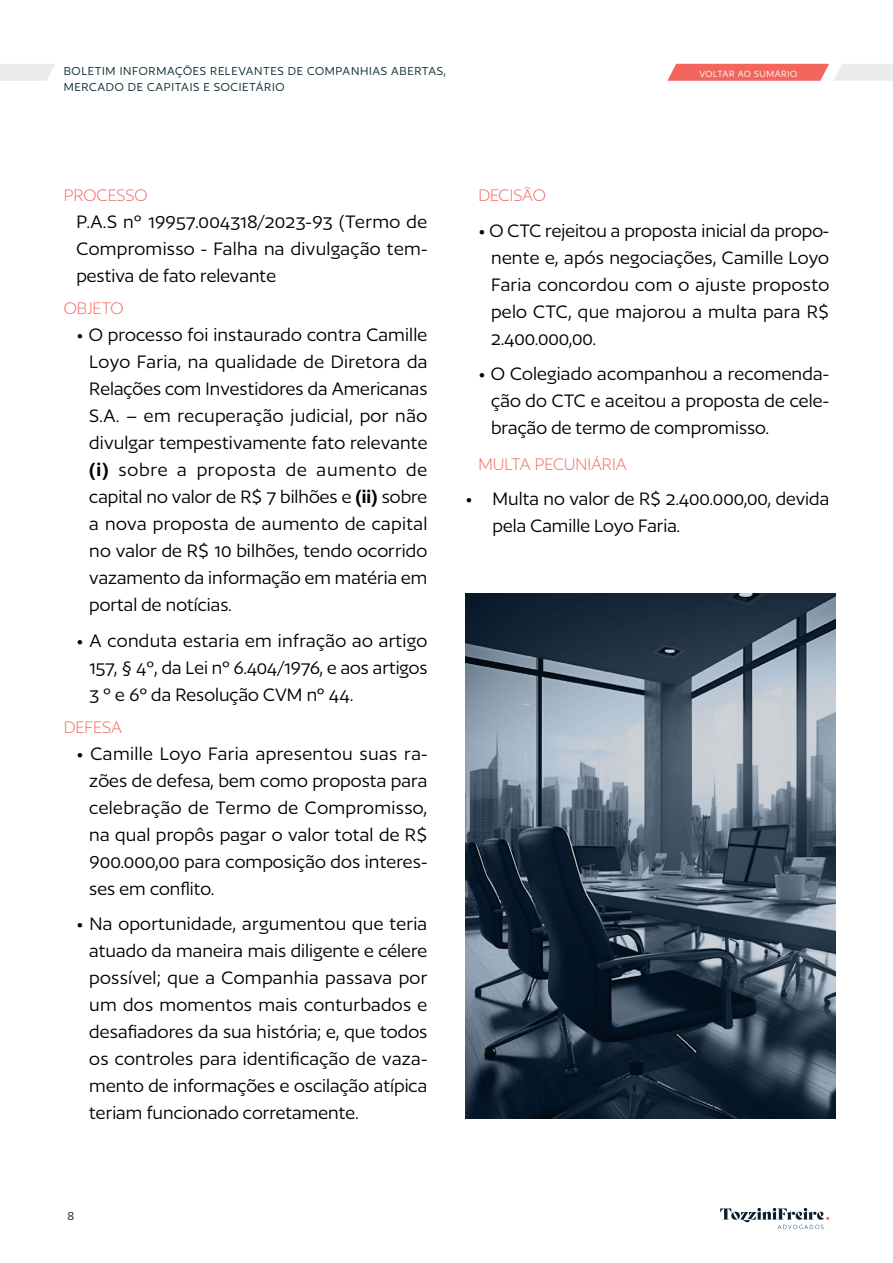
<style>
.page{position:relative;width:893px;height:1263px;background:#fff}
.page>*{position:absolute;margin:0;border:0;box-sizing:border-box;transform-origin:0 0}
.t1{font:21px/27px "Author";color:#000;text-align:justify}
.t2{font:300 19.5px "Author";color:#f2665e}
.t3{font:13.5px/16.2px "Author";letter-spacing:.05em;color:#0b2430}
.t4{font:10.5px "Author";letter-spacing:.05em;color:#fff}
.s1{font-weight:600}
</style>
<div class="page">
<svg style="left:720px;top:1208px;width:109px;height:21px"></svg>
<svg style="left:0;top:64px;width:55px;height:17px"></svg>
<svg style="left:667px;top:64px;width:226px;height:17px;background:#f1938e"></svg>
<img style="left:466px;top:594px;width:370px;height:524px">
<p class="t3" style="left:64px;top:63px;width:384px">BOLETIM INFORMAÇÕES RELEVANTES DE COMPANHIAS ABERTAS,<br>MERCADO DE CAPITAIS E SOCIETÁRIO</p>
<p class="t4" style="left:699px;top:68px;width:99px">VOLTAR AO SUMÁRIO</p>
<p class="t2" style="left:64px;top:186px;width:85px">PROCESSO</p>
<p class="t1" style="left:77px;top:208px;width:352px">P.A.S nº 19957.004318/2023-93 (Termo de Compromisso - Falha na divulgação tem&shy;pestiva de fato relevante</p>
<p class="t2" style="left:64px;top:298px;width:61px">OBJETO</p>
<p class="t1" style="left:89px;top:321px;width:340px;text-indent:-13px">• O processo foi instaurado contra Camille Loyo Faria, na qualidade de Diretora da Relações com Investidores da Americanas S.A. – em recuperação judicial, por não divulgar tempestivamente fato relevante <span class="s1">(i)</span> sobre a proposta de aumento de capital no valor de R$ 7 bilhões e <span class="s1">(ii)</span> sobre a nova proposta de aumento de capital no valor de R$ 10 bilhões, tendo ocorrido vazamento da informação em matéria em portal de notícias.</p>
<p class="t1" style="left:89px;top:627px;width:340px;text-indent:-13px">• A conduta estaria em infração ao artigo 157, § 4º, da Lei nº 6.404/1976, e aos artigos 3 º e 6º da Resolução CVM nº 44.</p>
<p class="t2" style="left:64px;top:717px;width:60px">DEFESA</p>
<p class="t1" style="left:89px;top:740px;width:340px;text-indent:-13px">• Camille Loyo Faria apresentou suas ra&shy;zões de defesa, bem como proposta para celebração de Termo de Compromisso, na qual propôs pagar o valor total de R$ 900.000,00 para composição dos interes&shy;ses em conflito.</p>
<p class="t1" style="left:89px;top:910px;width:340px;text-indent:-13px">• Na oportunidade, argumentou que teria atuado da maneira mais diligente e célere possível; que a Companhia passava por um dos momentos mais conturbados e desafiadores da sua história; e, que todos os controles para identificação de vaza&shy;mento de informações e oscilação atípica teriam funcionado corretamente.</p>
<p class="t3" style="left:68px;top:1208px;width:8px">8</p>
<p class="t2" style="left:478px;top:186px;width:69px">DECISÃO</p>
<p class="t1" style="left:491px;top:217px;width:340px;text-indent:-13px">• O CTC rejeitou a proposta inicial da propo&shy;nente e, após negociações, Camille Loyo Faria concordou com o ajuste proposto pelo CTC, que majorou a multa para R$ 2.400.000,00.</p>
<p class="t1" style="left:491px;top:360px;width:340px;text-indent:-13px">• O Colegiado acompanhou a recomenda&shy;ção do CTC e aceitou a proposta de cele&shy;bração de termo de compromisso.</p>
<p class="t2" style="left:478px;top:454px;width:150px">MULTA PECUNIÁRIA</p>
<p class="t1" style="left:493px;top:485px;width:338px;text-indent:-27px">• Multa no valor de R$ 2.400.000,00, devida pela Camille Loyo Faria.</p>
</div>
